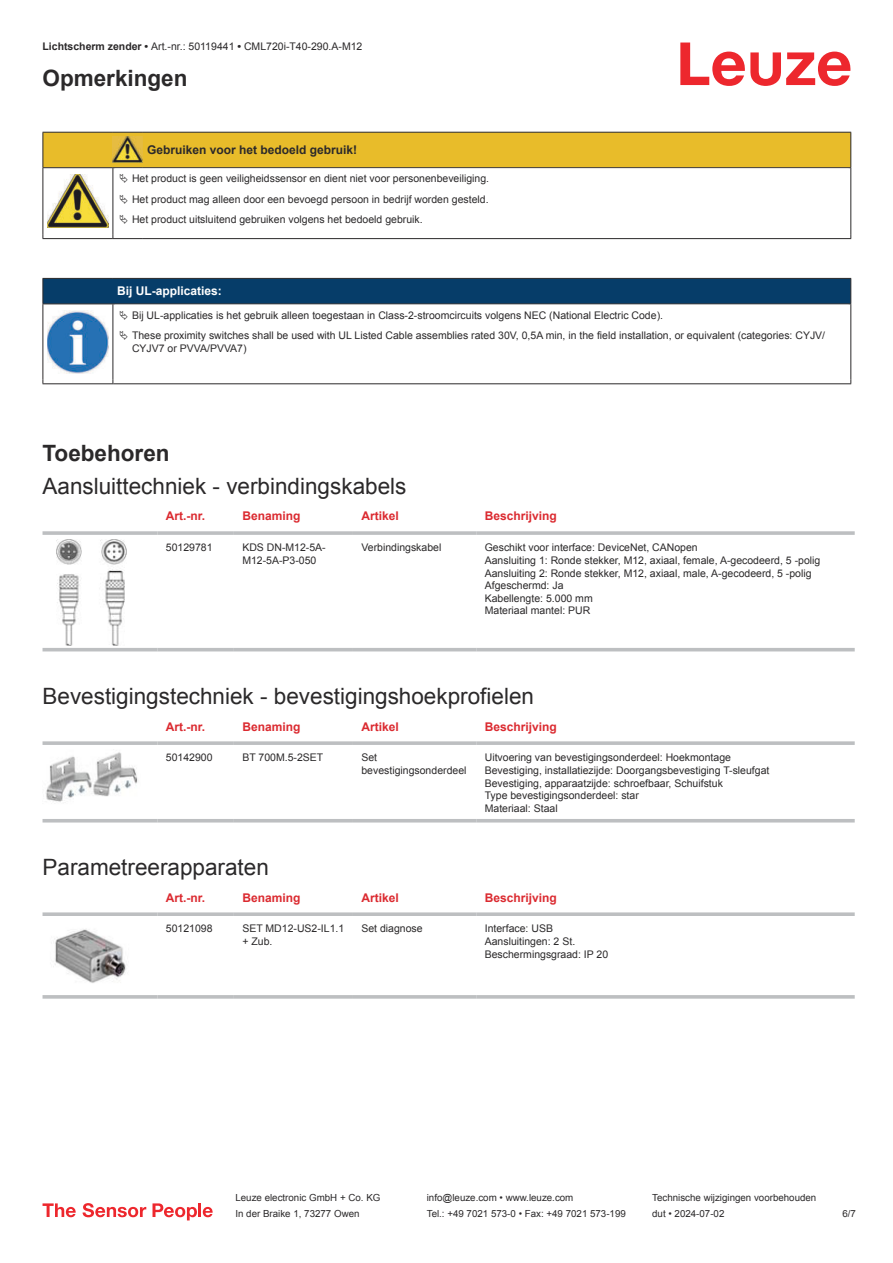
<style>
.page{position:relative;width:893px;height:1263px;background:#fff}
.page>*{position:absolute;margin:0;border:0;box-sizing:border-box;transform-origin:0 0}
.t1{font:22.5px "Arial";color:#2b292a}
.t2{font:700 22.5px "Arial";color:#2b292a}
.t3{font:700 12px "Arial";color:#db2a30}
.t4{font:700 12px "Arial";color:#2b292a}
.t5{font:700 12px "Arial";color:#fff}
.t6{font:10.5px/12.6px "Arial";color:#2b292a}
.t7{font:9.75px "Arial";color:#2b292a}
.s1{font-weight:700}
</style>
<div class="page">
<svg style="left:680px;top:43px;width:170px;height:43px"></svg>
<svg style="left:43px;top:547px;width:812px;height:105px"></svg>
<svg style="left:43px;top:531px;width:114px;height:4px"></svg>
<hr style="left:157px;top:531px;width:77px;height:4px;background:#c5c7c9">
<svg style="left:234px;top:531px;width:119px;height:4px"></svg>
<svg style="left:353px;top:531px;width:123px;height:4px"></svg>
<hr style="left:476px;top:531px;width:379px;height:4px;background:#c5c7c9">
<hr style="left:43px;top:648px;width:114px;height:3px;background:#bdbfc1">
<hr style="left:157px;top:648px;width:77px;height:3px;background:#bdbfc1">
<hr style="left:234px;top:648px;width:119px;height:3px;background:#bdbfc1">
<hr style="left:353px;top:648px;width:123px;height:3px;background:#bdbfc1">
<hr style="left:476px;top:648px;width:379px;height:3px;background:#bdbfc1">
<img style="left:56px;top:539px;width:70px;height:106px">
<svg style="left:43px;top:822px;width:812px;height:1px"></svg>
<svg style="left:43px;top:741px;width:114px;height:4px"></svg>
<svg style="left:157px;top:741px;width:77px;height:4px"></svg>
<svg style="left:234px;top:741px;width:119px;height:4px"></svg>
<svg style="left:353px;top:741px;width:123px;height:4px"></svg>
<svg style="left:476px;top:741px;width:379px;height:4px;background:#c3c5c7"></svg>
<hr style="left:43px;top:819px;width:114px;height:3px;background:#bdbfc1">
<hr style="left:157px;top:819px;width:77px;height:3px;background:#bdbfc1">
<hr style="left:234px;top:819px;width:119px;height:3px;background:#bdbfc1">
<hr style="left:353px;top:819px;width:123px;height:3px;background:#bdbfc1">
<hr style="left:476px;top:819px;width:379px;height:3px;background:#bdbfc1">
<img style="left:46px;top:752px;width:92px;height:50px">
<svg style="left:43px;top:912px;width:114px;height:4px"></svg>
<svg style="left:157px;top:912px;width:77px;height:4px"></svg>
<svg style="left:234px;top:912px;width:119px;height:4px"></svg>
<svg style="left:353px;top:912px;width:123px;height:4px"></svg>
<svg style="left:476px;top:912px;width:379px;height:4px;background:#c4c5c7"></svg>
<svg style="left:43px;top:995px;width:114px;height:4px"></svg>
<svg style="left:157px;top:995px;width:77px;height:4px"></svg>
<svg style="left:234px;top:995px;width:119px;height:4px"></svg>
<svg style="left:353px;top:995px;width:123px;height:4px"></svg>
<svg style="left:476px;top:995px;width:379px;height:4px;background:#c3c5c7"></svg>
<img style="left:53px;top:929px;width:73px;height:54px">
<svg style="left:43px;top:1203px;width:33px;height:14px"></svg>
<svg style="left:83px;top:1203px;width:63px;height:14px"></svg>
<svg style="left:153px;top:1203px;width:44px;height:17px"></svg>
<hr style="left:198px;top:1203px;width:3px;height:14px;background:#ed272d">
<svg style="left:203px;top:1207px;width:10px;height:10px"></svg>
<hr style="left:43px;top:238px;width:70px;height:1px;background:#2b292a">
<hr style="left:113px;top:238px;width:30px;height:1px;background:#2b292a">
<hr style="left:143px;top:238px;width:708px;height:1px;background:#2b292a">
<hr style="left:43px;top:304px;width:1px;height:75px;background:#2b292a">
<hr style="left:113px;top:304px;width:1px;height:75px;background:#2b292a">
<hr style="left:850px;top:304px;width:1px;height:75px;background:#2b292a">
<hr style="left:43px;top:383px;width:70px;height:1px;background:#2b292a">
<hr style="left:113px;top:383px;width:738px;height:1px;background:#2b292a">
<img style="left:47px;top:358px;width:58px;height:15px">
<svg style="left:43px;top:132px;width:808px;height:106px"></svg>
<svg style="left:43px;top:278px;width:808px;height:80px"></svg>
<p class="t6" style="left:43px;top:41px;width:321px"><span class="s1">Lichtscherm zender •</span> Art.-nr.: 50119441 <span class="s1">•</span> CML720i-T40-290.A-M12</p>
<h1 class="t2" style="left:43px;top:70px;width:147px">Opmerkingen</h1>
<p class="t4" style="left:147px;top:145px;width:212px">Gebruiken voor het bedoeld gebruik!</p>
<p class="t6" style="left:132px;top:170px;width:359px;line-height:20.2px;text-align:justify">Het product is geen veiligheidssensor en dient niet voor personenbeveiliging.<br>Het product mag alleen door een bevoegd persoon in bedrijf worden gesteld.<br>Het product uitsluitend gebruiken volgens het bedoeld gebruik.</p>
<p class="t5" style="left:117px;top:287px;width:106px">Bij UL-applicaties:</p>
<p class="t6" style="left:132px;top:306px;width:695px;line-height:20.2px">Bij UL-applicaties is het gebruik alleen toegestaan in Class-2-stroomcircuits volgens NEC (National Electric Code).<br>These proximity switches shall be used with UL Listed Cable assemblies rated 30V, 0,5A min, in the field installation, or equivalent (categories: CYJV/</p>
<p class="t6" style="left:132px;top:342px;width:116px">CYJV7 or PVVA/PVVA7)</p>
<h1 class="t2" style="left:43px;top:444px;width:129px">Toebehoren</h1>
<h1 class="t1" style="left:43px;top:478px;width:365px">Aansluittechniek - verbindingskabels</h1>
<p class="t3" style="left:166px;top:512px;width:41px">Art.-nr.</p>
<p class="t3" style="left:242px;top:512px;width:60px">Benaming</p>
<p class="t3" style="left:361px;top:512px;width:39px">Artikel</p>
<p class="t3" style="left:485px;top:512px;width:74px">Beschrijving</p>
<p class="t6" style="left:166px;top:542px;width:48px">50129781</p>
<p class="t6" style="left:242px;top:542px;width:85px">KDS DN-M12-5A-<br>M12-5A-P3-050</p>
<p class="t6" style="left:361px;top:542px;width:81px">Verbindingskabel</p>
<p class="t6" style="left:485px;top:542px;width:337px">Geschikt voor interface: DeviceNet, CANopen<br>Aansluiting 1: Ronde stekker, M12, axiaal, female, A-gecodeerd, 5 -polig Aansluiting 2: Ronde stekker, M12, axiaal, male, A-gecodeerd, 5 -polig Afgeschermd: Ja<br>Kabellengte: 5.000 mm<br>Materiaal mantel: PUR</p>
<h1 class="t1" style="left:43px;top:688px;width:493px">Bevestigingstechniek - bevestigingshoekprofielen</h1>
<p class="t3" style="left:166px;top:722px;width:41px">Art.-nr.</p>
<p class="t3" style="left:242px;top:722px;width:60px">Benaming</p>
<p class="t3" style="left:361px;top:722px;width:39px">Artikel</p>
<p class="t3" style="left:485px;top:722px;width:74px">Beschrijving</p>
<p class="t6" style="left:166px;top:752px;width:48px">50142900</p>
<p class="t6" style="left:242px;top:752px;width:82px">BT 700M.5-2SET</p>
<p class="t6" style="left:361px;top:752px;width:107px">Set bevestigingsonderdeel</p>
<p class="t6" style="left:485px;top:752px;width:286px">Uitvoering van bevestigingsonderdeel: Hoekmontage Bevestiging, installatiezijde: Doorgangsbevestiging T-sleufgat Bevestiging, apparaatzijde: schroefbaar, Schuifstuk<br>Type bevestigingsonderdeel: star<br>Materiaal: Staal</p>
<h1 class="t1" style="left:43px;top:859px;width:228px">Parametreerapparaten</h1>
<p class="t3" style="left:166px;top:893px;width:41px">Art.-nr.</p>
<p class="t3" style="left:242px;top:893px;width:60px">Benaming</p>
<p class="t3" style="left:361px;top:893px;width:39px">Artikel</p>
<p class="t3" style="left:485px;top:893px;width:74px">Beschrijving</p>
<p class="t6" style="left:166px;top:923px;width:48px">50121098</p>
<p class="t6" style="left:242px;top:923px;width:103px">SET MD12-US2-IL1.1 + Zub.</p>
<p class="t6" style="left:361px;top:923px;width:63px">Set diagnose</p>
<p class="t6" style="left:485px;top:923px;width:125px">Interface: USB<br>Aansluitingen: 2 St.<br>Beschermingsgraad: IP 20</p>
<p class="t7" style="left:235px;top:1194px;width:146px">Leuze electronic GmbH + Co. KG</p>
<p class="t7" style="left:427px;top:1194px;width:148px">info@leuze.com • www.leuze.com</p>
<p class="t7" style="left:652px;top:1194px;width:166px">Technische wijzigingen voorbehouden</p>
<p class="t7" style="left:235px;top:1210px;width:126px">In der Braike 1, 73277 Owen</p>
<p class="t7" style="left:427px;top:1210px;width:201px">Tel.: +49 7021 573-0 • Fax: +49 7021 573-199</p>
<p class="t7" style="left:652px;top:1210px;width:74px">dut • 2024-07-02</p>
<p class="t7" style="left:842px;top:1210px;width:15px">6 /7</p>
</div>
